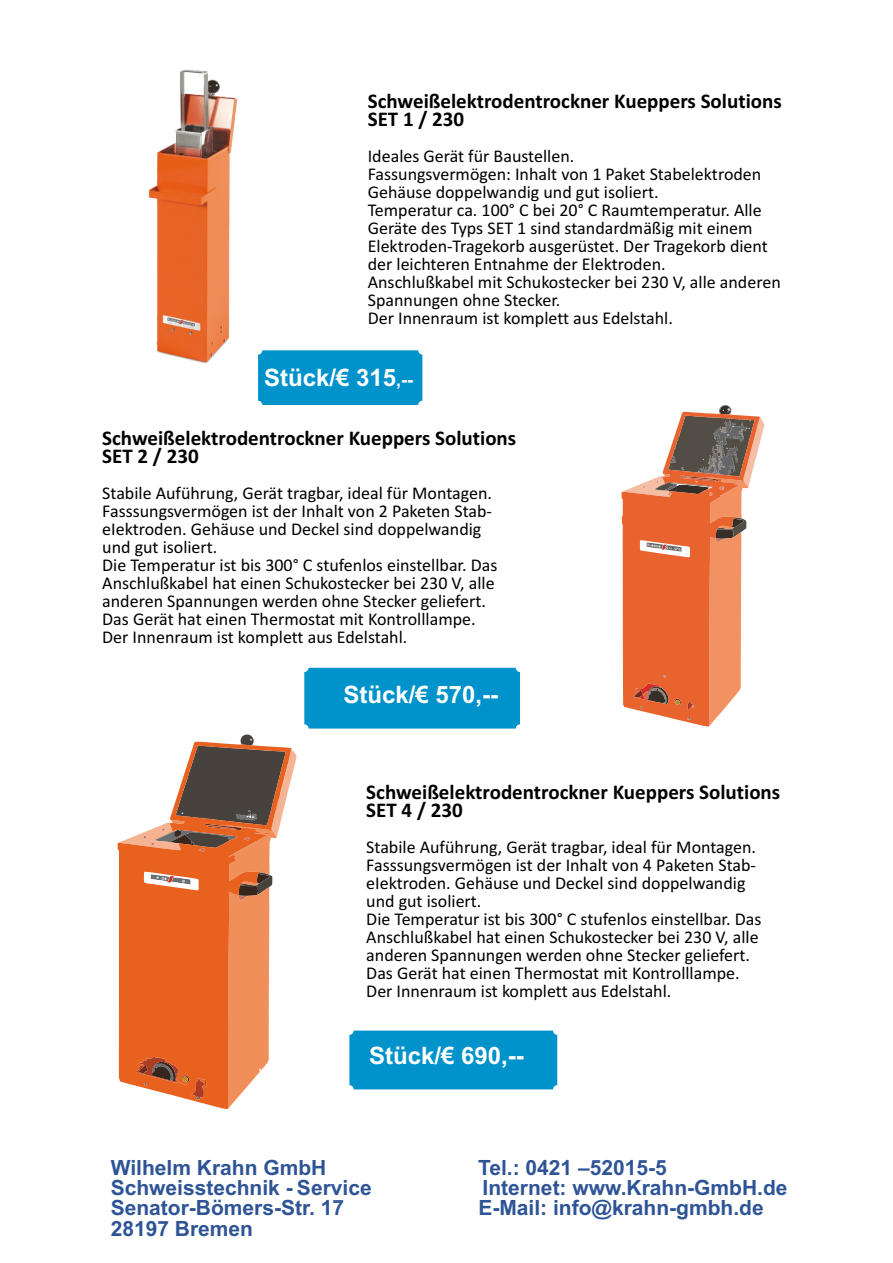
<style>
.page{position:relative;width:893px;height:1263px;background:#fff}
.page>*{position:absolute;margin:0;border:0;box-sizing:border-box;transform-origin:0 0}
.t1{font:700 24px "Arial";color:#fff}
.t2{font:700 21px/18px "Calibri";color:#000}
.t3{font:700 21px "Arial";color:#2e5496}
.t4{font:18px/18px "Calibri";color:#000}
.s1{font-size:18px}
</style>
<div class="page">
<svg style="left:621px;top:405px;width:144px;height:322px"></svg>
<img style="left:148px;top:69px;width:90px;height:295px">
<svg style="left:119px;top:734px;width:178px;height:375px"></svg>
<div style="left:258px;top:350px;width:164px;height:55px;background:#0093cb;border-radius:4px"></div>
<div style="left:304px;top:668px;width:216px;height:60px;background:#0093cb;border-radius:4px"></div>
<div style="left:349px;top:1030px;width:208px;height:59px;background:#0093cb;border-radius:4px"></div>
<p class="t2" style="left:368px;top:94px;width:415px">Schweißelektrodentrockner Kueppers Solutions<br>SET 1 / 230</p>
<p class="t4" style="left:368px;top:149px;width:414px">Ideales Gerät für Baustellen.<br>Fassungsvermögen: Inhalt von 1 Paket Stabelektroden Gehäuse doppelwandig und gut isoliert.<br>Temperatur ca. 100° C bei 20° C Raumtemperatur. Alle Geräte des Typs SET 1 sind standardmäßig mit einem Elektroden-Tragekorb ausgerüstet. Der Tragekorb dient der leichteren Entnahme der Elektroden.<br>Anschlußkabel mit Schukostecker bei 230 V, alle anderen Spannungen ohne Stecker.<br>Der Innenraum ist komplett aus Edelstahl.</p>
<h1 class="t1" style="left:264px;top:369px;width:151px">Stück/€ 315<span class="s1">,--</span></h1>
<p class="t2" style="left:102px;top:431px;width:415px">Schweißelektrodentrockner Kueppers Solutions<br>SET 2 / 230</p>
<p class="t4" style="left:102px;top:486px;width:397px">Stabile Auführung, Gerät tragbar, ideal für Montagen.<br>Fasssungsvermögen ist der Inhalt von 2 Paketen Stab&shy;eIektroden. Gehäuse und Deckel sind doppelwandig und gut isoliert.<br>Die Temperatur ist bis 300° C stufenlos einstellbar. Das Anschlußkabel hat einen Schukostecker bei 230 V, alle anderen Spannungen werden ohne Stecker geliefert.<br>Das Gerät hat einen Thermostat mit Kontrolllampe.<br>Der Innenraum ist komplett aus Edelstahl.</p>
<h1 class="t1" style="left:344px;top:686px;width:156px">Stück/€ 570,--</h1>
<p class="t2" style="left:366px;top:785px;width:415px">Schweißelektrodentrockner Kueppers Solutions<br>SET 4 / 230</p>
<p class="t4" style="left:366px;top:840px;width:397px">Stabile Auführung, Gerät tragbar, ideal für Montagen.<br>Fasssungsvermögen ist der Inhalt von 4 Paketen Stab&shy;eIektroden. Gehäuse und Deckel sind doppelwandig und gut isoliert.<br>Die Temperatur ist bis 300° C stufenlos einstellbar. Das Anschlußkabel hat einen Schukostecker bei 230 V, alle anderen Spannungen werden ohne Stecker geliefert.<br>Das Gerät hat einen Thermostat mit Kontrolllampe.<br>Der Innenraum ist komplett aus Edelstahl.</p>
<h1 class="t1" style="left:369px;top:1046px;width:156px">Stück/€ 690,--</h1>
<p class="t3" style="left:111px;top:1160px;width:217px">Wilhelm Krahn GmbH</p>
<p class="t3" style="left:478px;top:1160px;width:190px">Tel.: 0421 –52015-5</p>
<p class="t3" style="left:111px;top:1180px;width:262px">Schweisstechnik - Service</p>
<p class="t3" style="left:483px;top:1180px;width:306px">Internet: www.Krahn-GmbH.de</p>
<p class="t3" style="left:111px;top:1200px;width:235px">Senator-Bömers-Str. 17</p>
<p class="t3" style="left:478px;top:1200px;width:287px">E-Mail: info@krahn-gmbh.de</p>
<p class="t3" style="left:111px;top:1220px;width:144px">28197 Bremen</p>
</div>
